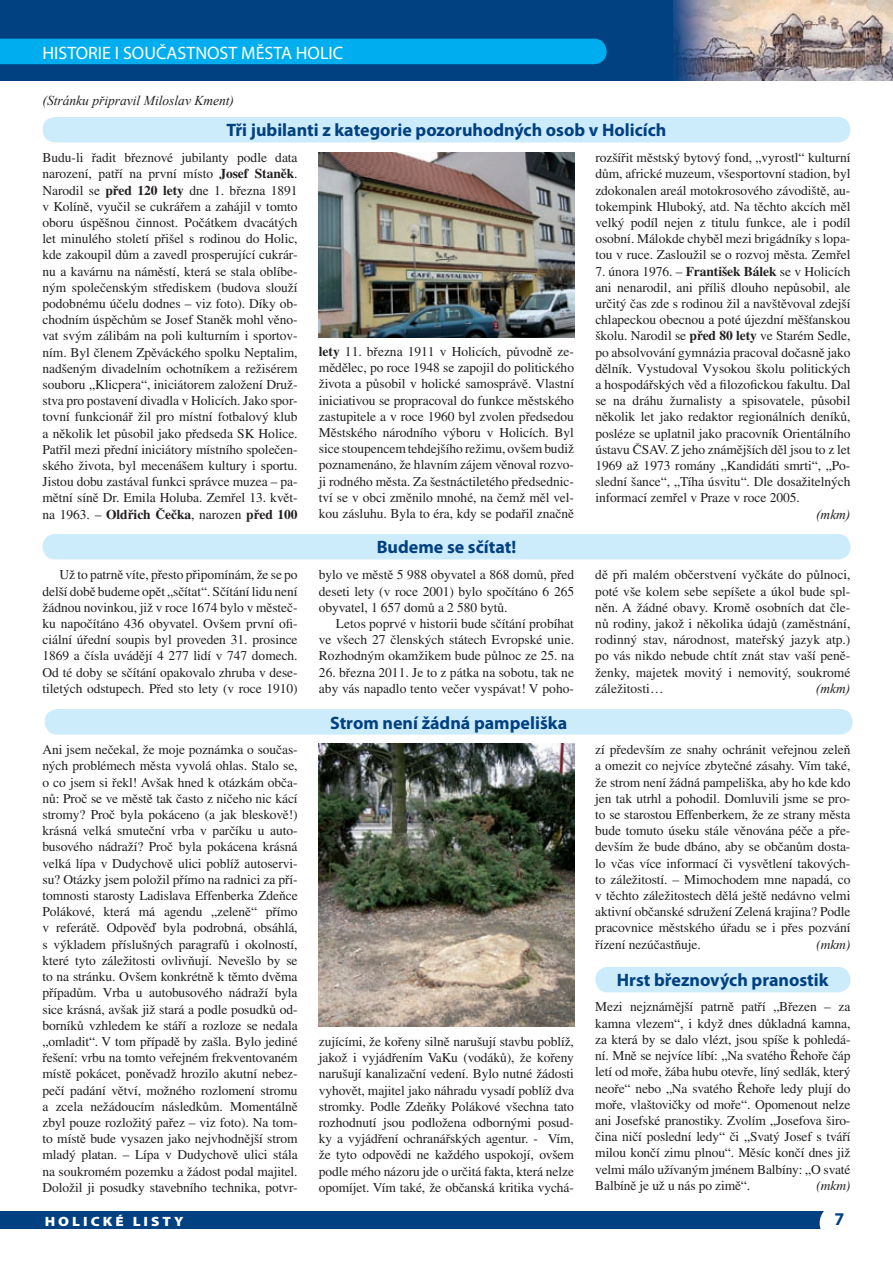
<style>
.page{position:relative;width:893px;height:1263px;background:#fff}
.page>*{position:absolute;margin:0;border:0;box-sizing:border-box;transform-origin:0 0}
.t1{font:700 18px "Myriad Pro";color:#014081}
.t2{font:18px "Myriad Pro";color:#fff}
.t3{font:13.5px/16.2px "Times CE";letter-spacing:-.005em;color:#231f20;text-align:justify}
.t4{font:italic 13.5px "Times New Roman";color:#231f20}
.t5{font:900 13.5px "Myriad Pro";letter-spacing:.2em;color:#fff;scale:1.11 1}
.t6{font:italic 13.5px "Times CE";letter-spacing:-.01em;color:#231f20}
.s1{font-weight:700}
</style>
<div class="page">
<div style="left:0;top:0;width:893px;height:81px;background:#014081"></div>
<div style="left:0;top:39px;width:607px;height:25px;background:#00aeef"></div>
<div style="left:0;top:1212px;width:843px;height:17px;background:#014081"></div>
<div style="left:820px;top:1203px;width:39px;height:40px;background:#fff;border-radius:50%"></div>
<img style="left:319px;top:744px;width:255px;height:283px">
<img style="left:319px;top:153px;width:255px;height:184px">
<div style="left:595px;top:967px;width:255px;height:25px;background:#ccecfb;border-radius:13px"></div>
<div style="left:43px;top:117px;width:807px;height:25px;background:#ccecfb;border-radius:13px"></div>
<div style="left:43px;top:534px;width:807px;height:25px;background:#ccecfb;border-radius:13px"></div>
<div style="left:45px;top:709px;width:808px;height:26px;background:#ccecfb;border-radius:13px"></div>
<img style="left:673px;top:0;width:220px;height:81px">
<h1 class="t2" style="left:43px;top:42px;width:302px">HISTORIE I SOUČASTNOST MĚSTA HOLIC</h1>
<p class="t4" style="left:43px;top:91px;width:193px">(Stránku připravil Miloslav Kment)</p>
<h1 class="t1" style="left:227px;top:119px;width:441px">Tři jubilanti z kategorie pozoruhodných osob v Holicích</h1>
<p class="t3" style="left:43px;top:149px;width:257px">Budu-li řadit březnové jubilanty podle data narození, patří na první místo <span class="s1">Josef Staněk</span>.<br>Narodil se <span class="s1">před 120 lety</span> dne 1. března 1891 v Kolíně, vyučil se cukrářem a zahájil v tomto oboru úspěšnou činnost. Počátkem dvacátých let minulého století přišel s rodinou do Holic, kde zakoupil dům a zavedl prosperující cukrár&shy;nu a kavárnu na náměstí, která se stala oblíbe&shy;ným společenským střediskem (budova slouží podobnému účelu dodnes – viz foto). Díky ob&shy;chodním úspěchům se Josef Staněk mohl věno&shy;vat svým zálibám na poli kulturním i sportov&shy;ním. Byl členem Zpěváckého spolku Neptalim, nadšeným divadelním ochotníkem a režisérem souboru „Klicpera“, iniciátorem založení Druž&shy;stva pro postavení divadla v Holicích. Jako spor&shy;tovní funkcionář žil pro místní fotbalový klub a několik let působil jako předseda SK Holice.<br>Patřil mezi přední iniciátory místního společen&shy;ského života, byl mecenášem kultury i sportu.<br>Jistou dobu zastával funkci správce muzea – pa&shy;mětní síně Dr. Emila Holuba. Zemřel 13. květ&shy;na 1963. – <span class="s1">Oldřich Čečka</span>, narozen <span class="s1">před 100</span></p>
<p class="t3" style="left:319px;top:343px;width:257px"><span class="s1">lety</span> 11. března 1911 v Holicích, původně ze&shy;mědělec, po roce 1948 se zapojil do politického života a působil v holické samosprávě. Vlastní iniciativou se propracoval do funkce městského zastupitele a v roce 1960 byl zvolen předsedou Městského národního výboru v Holicích. Byl sice stoupencem tehdejšího režimu, ovšem budiž poznamenáno, že hlavním zájem věnoval rozvo&shy;ji rodného města. Za šestnáctiletého předsednic&shy;tví se v obci změnilo mnohé, na čemž měl vel&shy;kou zásluhu. Byla to éra, kdy se podařil značně</p>
<h1 class="t1" style="left:377px;top:536px;width:141px">Budeme se sčítat!</h1>
<p class="t3" style="left:43px;top:566px;width:257px;text-indent:17px">Už to patrně víte, přesto připomínám, že se po delší době budeme opět „sčítat“. Sčítání lidu není žádnou novinkou, již v roce 1674 bylo v městeč&shy;ku napočítáno 436 obyvatel. Ovšem první ofi&shy;ciální úřední soupis byl proveden 31. prosince 1869 a čísla uvádějí 4 277 lidí v 747 domech.<br>Od té doby se sčítání opakovalo zhruba v dese&shy;tiletých odstupech. Před sto lety (v roce 1910)</p>
<p class="t3" style="left:319px;top:566px;width:257px">bylo ve městě 5 988 obyvatel a 868 domů, před deseti lety (v roce 2001) bylo spočítáno 6 265 obyvatel, 1 657 domů a 2 580 bytů.</p>
<p class="t3" style="left:319px;top:615px;width:257px;text-indent:17px">Letos poprvé v historii bude sčítání probíhat ve všech 27 členských státech Evropské unie.<br>Rozhodným okamžikem bude půlnoc ze 25. na</p>
<p class="t3" style="left:319px;top:664px;width:257px">26. března 2011. Je to z pátka na sobotu, tak ne aby vás napadlo tento večer vyspávat! V poho-</p>
<p class="t3" style="left:43px;top:741px;width:257px">Ani jsem nečekal, že moje poznámka o součas&shy;ných problémech města vyvolá ohlas. Stalo se, o co jsem si řekl! Avšak hned k otázkám obča&shy;nů: Proč se ve městě tak často z ničeho nic kácí stromy? Proč byla pokáceno (a jak bleskově!) krásná velká smuteční vrba v parčíku u auto&shy;busového nádraží? Proč byla pokácena krásná velká lípa v Dudychově ulici poblíž autoservi&shy;su? Otázky jsem položil přímo na radnici za pří&shy;tomnosti starosty Ladislava Effenberka Zdeňce Polákové, která má agendu „zeleně“ přímo v referátě. Odpověď byla podrobná, obsáhlá, s výkladem příslušných paragrafů i okolností, které tyto záležitosti ovlivňují. Nevešlo by se to na stránku. Ovšem konkrétně k těmto dvěma případům. Vrba u autobusového nádraží byla sice krásná, avšak již stará a podle posudků od&shy;borníků vzhledem ke stáří a rozloze se nedala „omladit“. V tom případě by zašla. Bylo jediné řešení: vrbu na tomto veřejném frekventovaném místě pokácet, poněvadž hrozilo akutní nebez&shy;pečí padání větví, možného rozlomení stromu a zcela nežádoucím následkům. Momentálně zbyl pouze rozložitý pařez – viz foto). Na tom&shy;to místě bude vysazen jako nejvhodnější strom mladý platan. – Lípa v Dudychově ulici stála na soukromém pozemku a žádost podal majitel.<br>Doložil ji posudky stavebního technika, potvr-</p>
<p class="t5" style="left:45px;top:1212px;width:127px">HOLICKÉ LISTY</p>
<h1 class="t1" style="left:330px;top:711px;width:239px">Strom není žádná pampeliška</h1>
<p class="t3" style="left:319px;top:1033px;width:257px">zujícími, že kořeny silně narušují stavbu poblíž, jakož i vyjádřením VaKu (vodáků), že kořeny narušují kanalizační vedení. Bylo nutné žádosti vyhovět, majitel jako náhradu vysadí poblíž dva stromky. Podle Zdeňky Polákové všechna tato rozhodnutí jsou podložena odbornými posud&shy;ky a vyjádření ochranářských agentur. - Vím, že tyto odpovědi ne každého uspokojí, ovšem podle mého názoru jde o určitá fakta, která nelze opomíjet. Vím také, že občanská kritika vychá-</p>
<p class="t3" style="left:595px;top:149px;width:257px">rozšířit městský bytový fond, „vyrostl“ kulturní dům, africké muzeum, všesportovní stadion, byl zdokonalen areál motokrosového závodiště, au&shy;tokempink Hluboký, atd. Na těchto akcích měl velký podíl nejen z titulu funkce, ale i podíl osobní. Málokde chyběl mezi brigádníky s lopa&shy;tou v ruce. Zasloužil se o rozvoj města. Zemřel</p>
<p class="t3" style="left:595px;top:263px;width:257px">7. února 1976. – <span class="s1">František Bálek</span> se v Holicích ani nenarodil, ani příliš dlouho nepůsobil, ale určitý čas zde s rodinou žil a navštěvoval zdejší chlapeckou obecnou a poté újezdní měšťanskou školu. Narodil se <span class="s1">před 80 lety</span> ve Starém Sedle, po absolvování gymnázia pracoval dočasně jako dělník. Vystudoval Vysokou školu politických a hospodářských věd a filozofickou fakultu. Dal se na dráhu žurnalisty a spisovatele, působil několik let jako redaktor regionálních deníků, posléze se uplatnil jako pracovník Orientálního ústavu ČSAV. Z jeho známějších děl jsou to z let 1969 až 1973 romány „Kandidáti smrti“, „Po&shy;slední šance“, „Tíha úsvitu“. Dle dosažitelných informací zemřel v Praze v roce 2005.</p>
<p class="t4" style="left:816px;top:505px;width:36px">(mkm)</p>
<p class="t3" style="left:595px;top:566px;width:257px">dě při malém občerstvení vyčkáte do půlnoci, poté vše kolem sebe sepíšete a úkol bude spl&shy;něn. A žádné obavy. Kromě osobních dat čle&shy;nů rodiny, jakož i několika údajů (zaměstnání, rodinný stav, národnost, mateřský jazyk atp.) po vás nikdo nebude chtít znát stav vaší peně&shy;ženky, majetek movitý i nemovitý, soukromé záležitosti…</p>
<p class="t4" style="left:816px;top:679px;width:36px">(mkm)</p>
<p class="t3" style="left:595px;top:741px;width:257px">zí především ze snahy ochránit veřejnou zeleň a omezit co nejvíce zbytečné zásahy. Vím také, že strom není žádná pampeliška, aby ho kde kdo jen tak utrhl a pohodil. Domluvili jsme se pro&shy;to se starostou Effenberkem, že ze strany města bude tomuto úseku stále věnována péče a pře&shy;devším že bude dbáno, aby se občanům dosta&shy;lo včas více informací či vysvětlení takových&shy;to záležitostí. – Mimochodem mne napadá, co v těchto záležitostech dělá ještě nedávno velmi aktivní občanské sdružení Zelená krajina? Podle pracovnice městského úřadu se i přes pozvání řízení nezúčastňuje.</p>
<p class="t6" style="left:816px;top:936px;width:36px">(mkm)</p>
<h1 class="t1" style="left:617px;top:968px;width:213px">Hrst březnových pranostik</h1>
<p class="t3" style="left:595px;top:999px;width:257px">Mezi nejznámější patrně patří „Březen – za kamna vlezem“, i když dnes důkladná kamna, za která by se dalo vlézt, jsou spíše k pohledá&shy;ní. Mně se nejvíce líbí: „Na svatého Řehoře čáp letí od moře, žába hubu otevře, líný sedlák, který neoře“ nebo „Na svatého Řehoře ledy plují do moře, vlaštovičky od moře“. Opomenout nelze ani Josefské pranostiky. Zvolím „Josefova širo&shy;čina ničí poslední ledy“ či „Svatý Josef s tváří milou končí zimu plnou“. Měsíc končí dnes již velmi málo užívaným jménem Balbíny: „O svaté Balbíně je už u nás po zimě“.</p>
<p class="t6" style="left:816px;top:1177px;width:35px">(mkm)</p>
</div>
